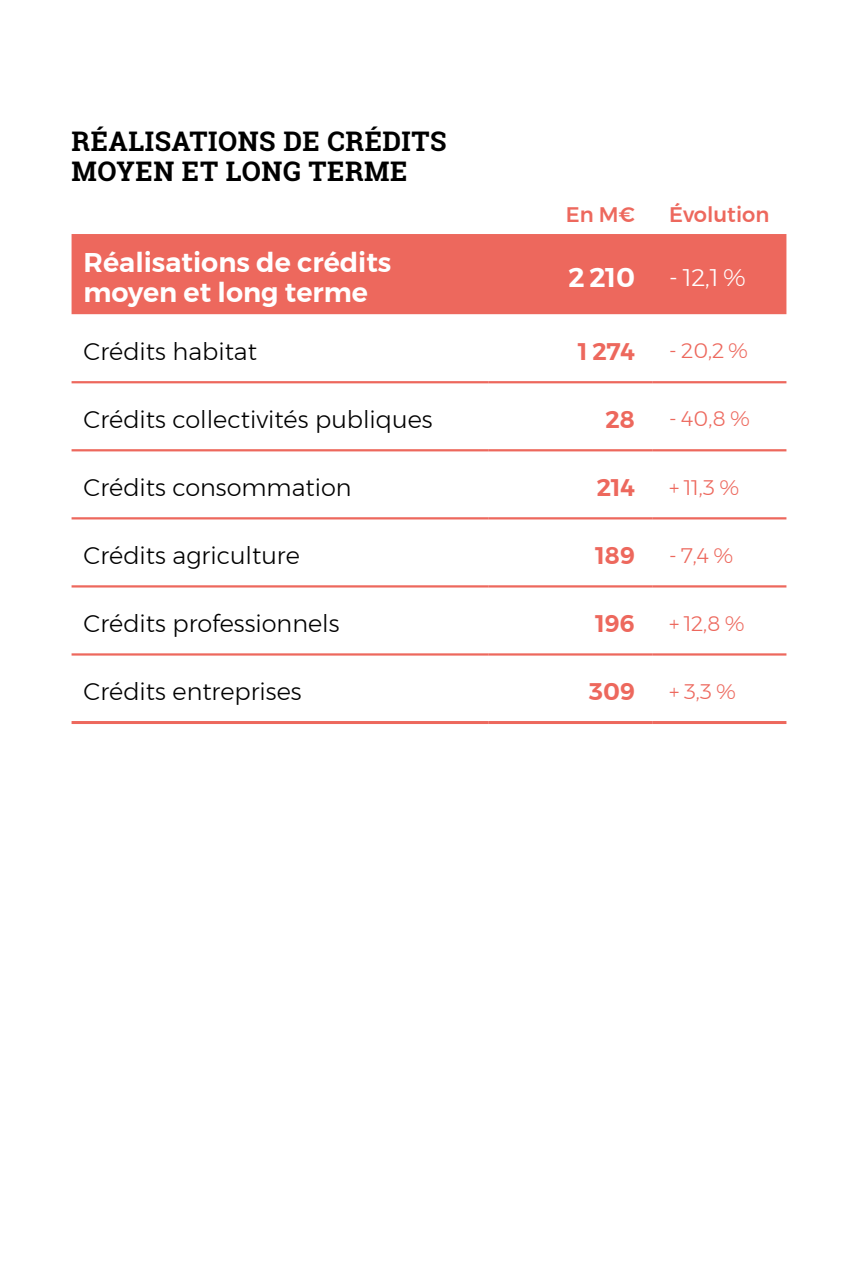
<style>
.page{position:relative;width:841px;height:1283px;background:#fff}
.page>*{position:absolute;margin:0;border:0;box-sizing:border-box;transform-origin:0 0}
.t1{font:600 27px/30px "Montserrat";color:#fff}
.t2{font:700 27px/30px "Roboto Slab";letter-spacing:.02em;color:#000}
.t3{font:300 24px "Montserrat";color:#000}
.t4{font:600 24px "Montserrat";color:#ed685d}
.t5{font:300 24px "Montserrat";color:#fff}
.t6{font:300 21px "Montserrat";color:#ed685d}
.t7{font:500 21px "Montserrat";color:#ed685d}
</style>
<div class="page">
<div style="left:72px;top:234px;width:714px;height:80px;background:#ed685d"></div>
<hr style="left:72px;top:381px;width:416px;height:2px;background:#ed685d">
<hr style="left:488px;top:381px;width:164px;height:2px;background:#ed685d">
<hr style="left:652px;top:381px;width:134px;height:2px;background:#ed685d">
<hr style="left:72px;top:449px;width:416px;height:2px;background:#ed685d">
<hr style="left:488px;top:449px;width:164px;height:2px;background:#ed685d">
<hr style="left:652px;top:449px;width:134px;height:2px;background:#ed685d">
<hr style="left:72px;top:517px;width:416px;height:2px;background:#ed685d">
<hr style="left:488px;top:517px;width:164px;height:2px;background:#ed685d">
<hr style="left:652px;top:517px;width:134px;height:2px;background:#ed685d">
<hr style="left:72px;top:585px;width:416px;height:2px;background:#ed685d">
<hr style="left:488px;top:585px;width:164px;height:2px;background:#ed685d">
<hr style="left:652px;top:585px;width:134px;height:2px;background:#ed685d">
<hr style="left:72px;top:653px;width:416px;height:2px;background:#ed685d">
<hr style="left:72px;top:721px;width:416px;height:3px;background:#ed685d">
<hr style="left:488px;top:653px;width:164px;height:2px;background:#ed685d">
<hr style="left:488px;top:721px;width:164px;height:3px;background:#ed685d">
<hr style="left:652px;top:653px;width:134px;height:2px;background:#ed685d">
<hr style="left:652px;top:721px;width:134px;height:3px;background:#ed685d">
<p class="t2" style="left:72px;top:126px;width:376px">RÉALISATIONS DE CRÉDITS<br>MOYEN ET LONG TERME</p>
<p class="t1" style="left:84px;top:247px;width:309px">Réalisations de crédits moyen et long terme</p>
<p class="t7" style="left:565px;top:198px;width:71px">En M€</p>
<p class="t7" style="left:669px;top:198px;width:102px">Évolution</p>
<p class="t1" style="left:568px;top:262px;width:68px">2 210</p>
<p class="t5" style="left:669px;top:259px;width:78px">- 12,1 %</p>
<p class="t3" style="left:84px;top:333px;width:175px">Crédits habitat</p>
<p class="t4" style="left:578px;top:332px;width:58px">1 274</p>
<p class="t6" style="left:669px;top:335px;width:80px">- 20,2 %</p>
<p class="t3" style="left:84px;top:401px;width:350px">Crédits collectivités publiques</p>
<p class="t4" style="left:605px;top:400px;width:31px">28</p>
<p class="t6" style="left:669px;top:403px;width:82px">- 40,8 %</p>
<p class="t3" style="left:84px;top:469px;width:269px">Crédits consommation</p>
<p class="t4" style="left:596px;top:468px;width:40px">214</p>
<p class="t6" style="left:669px;top:471px;width:71px">+ 11,3 %</p>
<p class="t3" style="left:84px;top:537px;width:218px">Crédits agriculture</p>
<p class="t4" style="left:595px;top:536px;width:41px">189</p>
<p class="t6" style="left:669px;top:539px;width:65px">- 7,4 %</p>
<p class="t3" style="left:84px;top:605px;width:257px">Crédits professionnels</p>
<p class="t4" style="left:595px;top:604px;width:41px">196</p>
<p class="t6" style="left:669px;top:607px;width:77px">+ 12,8 %</p>
<p class="t3" style="left:84px;top:673px;width:219px">Crédits entreprises</p>
<p class="t4" style="left:588px;top:672px;width:48px">309</p>
<p class="t6" style="left:669px;top:675px;width:68px">+ 3,3 %</p>
</div>
